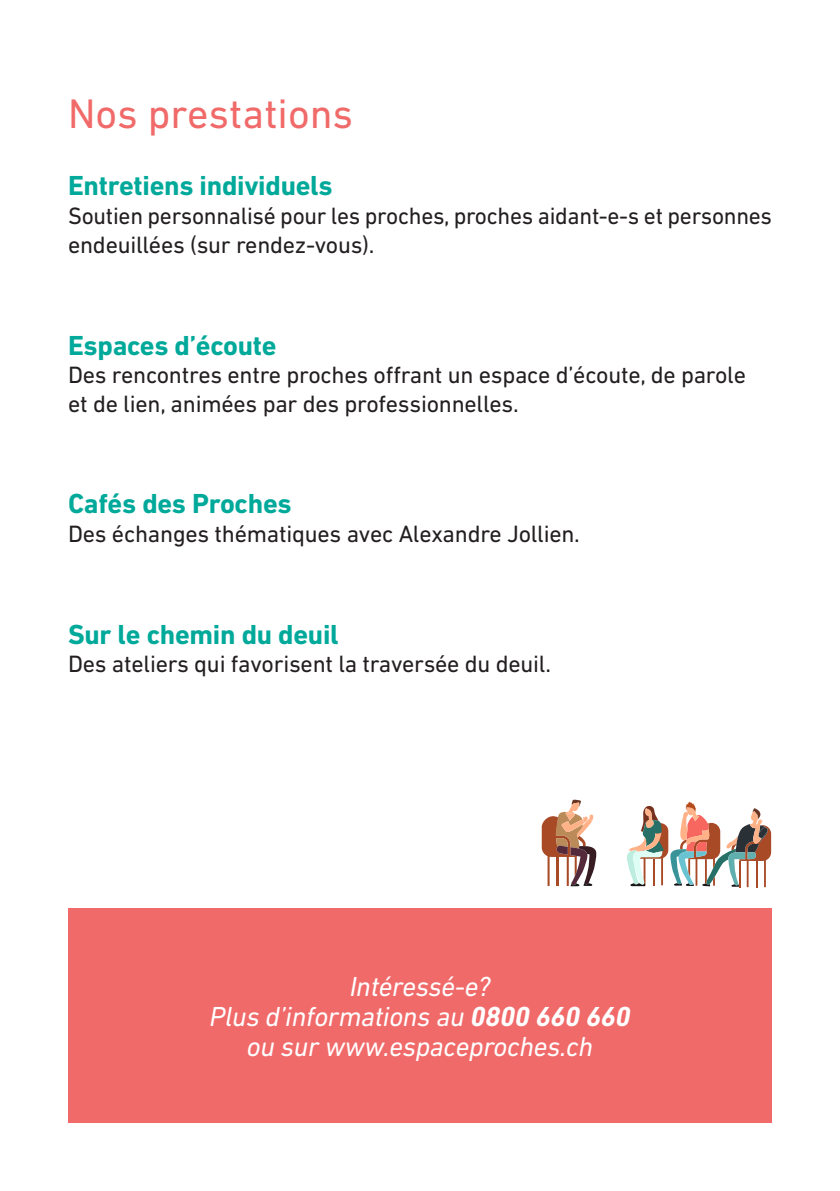
<style>
.page{position:relative;width:840px;height:1191px;background:#fff}
.page>*{position:absolute;margin:0;border:0;box-sizing:border-box;transform-origin:0 0}
.t1{font:42px "DIN Next LT Pro";color:#f16a6a}
.t2{font:700 28px "DIN Next LT Pro";letter-spacing:-.01em;color:#00a99a}
.t3{font:italic 28px/30px "DIN Next LT Pro";letter-spacing:-.01em;color:#fff;text-align:center}
.t4{font:24px/28.8px "DIN Next LT Pro";letter-spacing:-.01em;color:#231f20}
.s1{font-weight:700}
</style>
<div class="page">
<div style="left:68px;top:909px;width:703px;height:214px;background:#f16a6a"></div>
<svg style="left:541px;top:799px;width:55px;height:87px"></svg>
<svg style="left:627px;top:801px;width:143px;height:86px"></svg>
<h1 class="t1" style="left:68px;top:89px;width:286px">Nos prestations</h1>
<p class="t2" style="left:68px;top:169px;width:266px">Entretiens individuels</p>
<p class="t4" style="left:68px;top:201px;width:705px">Soutien personnalisé pour les proches, proches aidant-e-s et personnes endeuillées (sur rendez-vous).</p>
<p class="t2" style="left:68px;top:329px;width:210px">Espaces d’écoute</p>
<p class="t4" style="left:68px;top:360px;width:679px">Des rencontres entre proches offrant un espace d’écoute, de parole et de lien, animées par des professionnelles.</p>
<p class="t2" style="left:68px;top:487px;width:225px">Cafés des Proches</p>
<p class="t4" style="left:68px;top:519px;width:513px">Des échanges thématiques avec Alexandre Jollien.</p>
<p class="t2" style="left:68px;top:617px;width:272px">Sur le chemin du deuil</p>
<p class="t4" style="left:68px;top:649px;width:484px">Des ateliers qui favorisent la traversée du deuil.</p>
<p class="t3" style="left:209px;top:971px;width:422px">Intéressé-e?<br>Plus d’informations au <span class="s1">0800 660 660 </span>ou sur www.espaceproches.ch</p>
</div>
